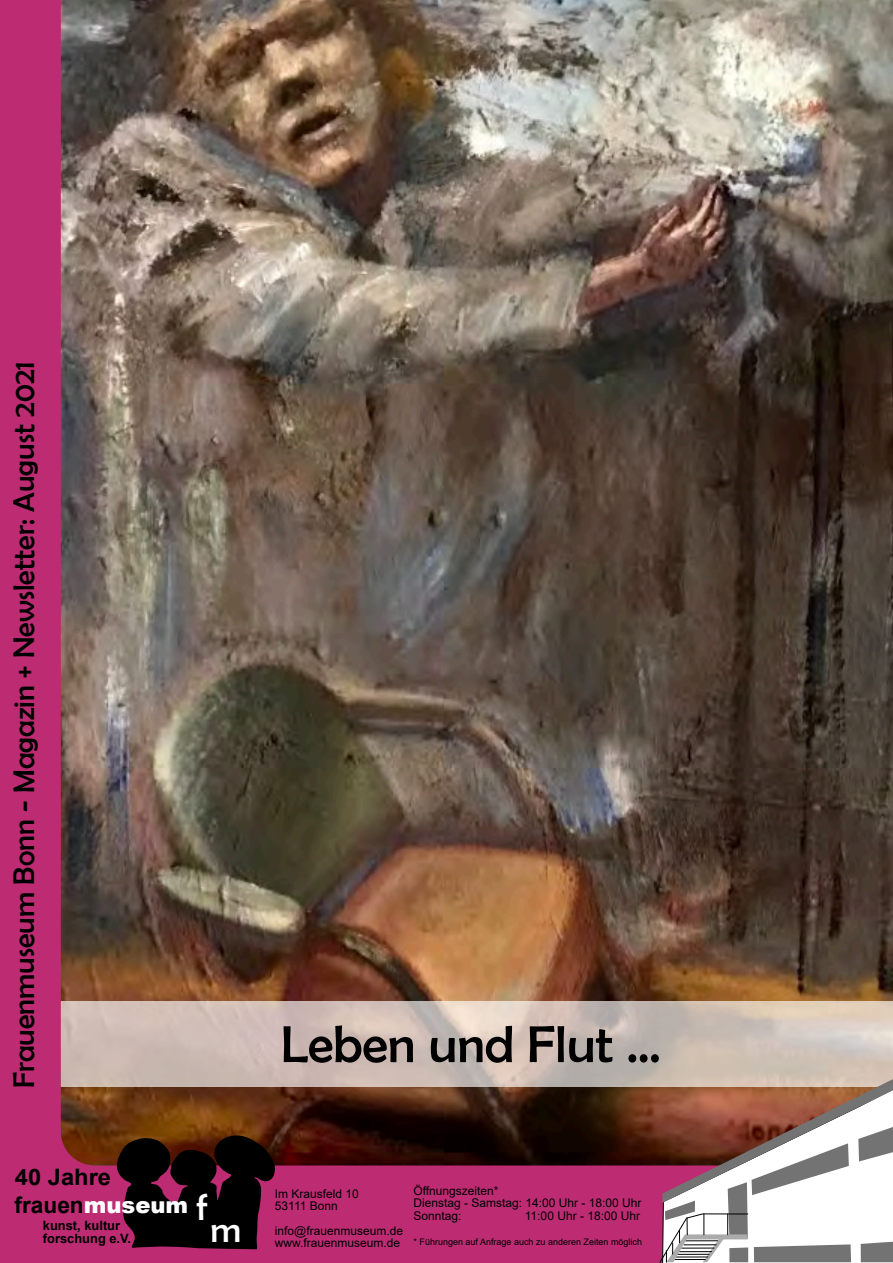
<style>
.page{position:relative;width:893px;height:1263px;background:#bd2c73}
.page>*{position:absolute;margin:0;border:0;box-sizing:border-box;transform-origin:0 0}
.t1{font:52.5px "Berlin Sans FB";color:#000}
.t2{font:36.6px "Berlin Sans FB";color:#fff}
.t3{font:30px "Berlin Sans FB";color:#000}
.t4{font:700 22.65px/28px "Arial";color:#000;scale:1.05 1}
.t5{font:700 12.9px/13.4px "Arial";color:#000}
.t6{font:12px/12.5px "Arial";color:#000}
.t7{font:9px "Arial";color:#000}
.s1{font-weight:900;color:#fff}
</style>
<div class="page">
<img style="left:61px;top:0;width:832px;height:1165px">
<div style="left:61px;top:1001px;width:832px;height:86px;background:#fff;opacity:.66"></div>
<svg style="left:662px;top:1000px;width:231px;height:23px;background:#d4c1af"></svg>
<svg style="left:659px;top:1023px;width:234px;height:240px;background:#c1aea8"></svg>
<svg style="left:114px;top:1135px;width:161px;height:114px"></svg>
<h3 class="t3" style="left:7px;top:1088px;width:728px;rotate:-90deg">Frauenmuseum Bonn - Magazin + Newsletter: August 2021</h3>
<h3 class="t4" style="left:15px;top:1165px;width:167px">40 Jahre frauen<span class="s1">museum</span></h3>
<p class="t5" style="left:43px;top:1220px;width:90px">kunst, kultur forschung e.V.</p>
<h2 class="t2" style="left:196px;top:1187px;width:12px">f</h2>
<h2 class="t2" style="left:210px;top:1209px;width:32px">m</h2>
<h1 class="t1" style="left:281px;top:1015px;width:381px">Leben und Flut …</h1>
<p class="t6" style="left:275px;top:1188px;width:86px">Im Krausfeld 10<br>53111 Bonn</p>
<p class="t6" style="left:275px;top:1225px;width:130px">info@frauenmuseum.de www.frauenmuseum.de</p>
<p class="t6" style="left:413px;top:1186px;width:230px">Öffnungszeiten*<br>Dienstag - Samstag: 14:00 Uhr - 18:00 Uhr<br>Sonntag:</p>
<p class="t6" style="left:525px;top:1210px;width:117px">11:00 Uhr - 18:00 Uhr</p>
<p class="t7" style="left:413px;top:1238px;width:230px">* Führungen auf Anfrage auch zu anderen Zeiten möglich</p>
</div>
